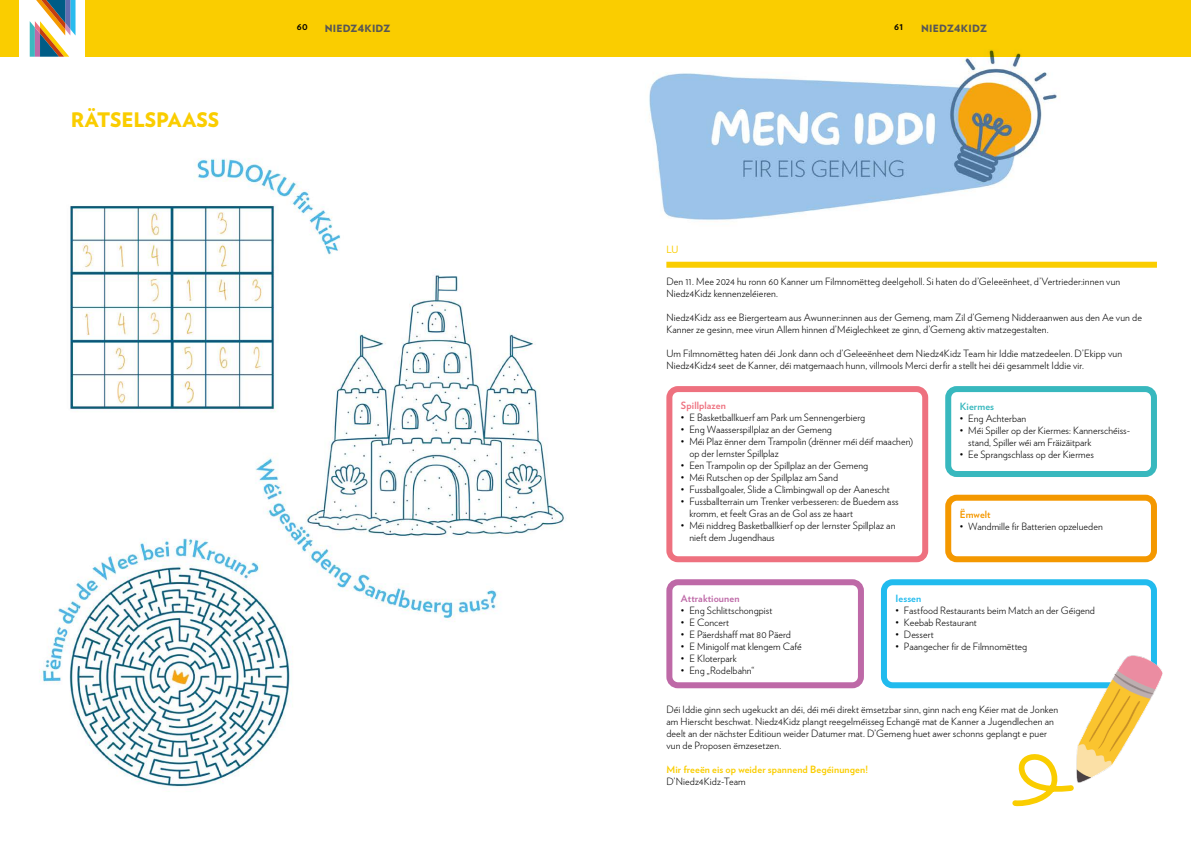
<style>
.page{position:relative;width:1191px;height:842px;background:#fff}
.page>*{position:absolute;margin:0;border:0;box-sizing:border-box;transform-origin:0 0}
.t1{font:900 20px "Verlag";letter-spacing:-.005em;color:#facd00}
.t2{font:300 10px/12px "Verlag";letter-spacing:.01em;color:#000}
.t3{font:700 10px "Verlag";letter-spacing:.015em;color:#facd00}
.t4{font:900 10px "Verlag";letter-spacing:.02em;color:#575756}
.t5{font:700 10px "Verlag";letter-spacing:.01em;color:#be69a7}
.t6{font:700 10px "Verlag";letter-spacing:.01em;color:#ee717f}
.t7{font:700 10px "Verlag";letter-spacing:.01em;color:#38b8be}
.t8{font:700 10px "Verlag";letter-spacing:.01em;color:#21bbee}
.t9{font:700 10px "Verlag";letter-spacing:.01em;color:#f49800}
.t10{font:700 10px "Verlag";color:#000}
.t11{font:10px "Verlag";color:#facd00}
</style>
<div class="page">
<div style="left:85px;top:0;width:1106px;height:57px;background:#facd00"></div>
<svg style="left:29px;top:0;width:46px;height:57px"></svg>
<div style="left:0;top:0;width:19px;height:57px;background:#facd00"></div>
<div style="left:881px;top:579px;width:276px;height:109px;border:6px solid #21bbee;border-radius:9px"></div>
<img style="left:1035px;top:650px;width:128px;height:133px">
<img style="left:649px;top:49px;width:411px;height:171px">
<div style="left:666px;top:262px;width:491px;height:6px;background:#facd00"></div>
<div style="left:666px;top:386px;width:262px;height:176px;border:6px solid #ee717f;border-radius:9px"></div>
<div style="left:945px;top:386px;width:212px;height:91px;border:6px solid #38b8be;border-radius:9px"></div>
<div style="left:666px;top:579px;width:198px;height:109px;border:6px solid #be69a7;border-radius:9px"></div>
<div style="left:945px;top:495px;width:212px;height:67px;border:6px solid #f49800;border-radius:9px"></div>
<svg style="left:1012px;top:746px;width:64px;height:61px"></svg>
<img style="left:70px;top:158px;width:271px;height:254px">
<img style="left:254px;top:264px;width:311px;height:358px">
<img style="left:39px;top:522px;width:271px;height:266px">
<h1 class="t1" style="left:71px;top:103px;width:150px">RÄTSELSPAASS</h1>
<p class="t10" style="left:297px;top:18px;width:12px">60</p>
<p class="t4" style="left:325px;top:20px;width:67px">NIEDZ4KIDZ</p>
<p class="t10" style="left:894px;top:18px;width:10px">61</p>
<p class="t4" style="left:921px;top:20px;width:67px">NIEDZ4KIDZ</p>
<p class="t11" style="left:666px;top:242px;width:13px">LU</p>
<p class="t2" style="left:666px;top:275px;width:455px">Den 11. Mee 2024 hu ronn 60 Kanner um Filmnomëtteg deelgeholl. Si haten do d’Geleeënheet, d’Vertrieder:innen vun<br>Niedz4Kidz kennenzeléieren.</p>
<p class="t2" style="left:666px;top:311px;width:477px">Niedz4Kidz ass ee Biergerteam aus Awunner:innen aus der Gemeng, mam Zil d’Gemeng Nidderaanwen aus den Ae vun de<br>Kanner ze gesinn, mee virun Allem hinnen d’Méiglechkeet ze ginn, d’Gemeng aktiv matzegestalten.</p>
<p class="t2" style="left:666px;top:347px;width:457px">Um Filmnomëtteg haten déi Jonk dann och d’Geleeënheet dem Niedz4Kidz Team hir Iddie matzedeelen. D’Ekipp vun<br>Niedz4Kidz4 seet de Kanner, déi matgemaach hunn, villmools Merci derfir a stellt hei déi gesammelt Iddie vir.</p>
<p class="t6" style="left:681px;top:397px;width:47px">Spillplazen</p>
<p class="t2" style="left:681px;top:410px;width:186px">• E Basketballkuerf am Park um Sennengerbierg</p>
<p class="t2" style="left:681px;top:422px;width:152px">• Eng Waasserspillplaz an der Gemeng</p>
<p class="t2" style="left:689px;top:434px;width:225px;text-indent:-8px">• Méi Plaz ënner dem Trampolin (drënner méi déif maachen) op der Iernster Spillplaz</p>
<p class="t2" style="left:681px;top:458px;width:189px">• Een Trampolin op der Spillplaz an der Gemeng</p>
<p class="t2" style="left:681px;top:470px;width:159px">• Méi Rutschen op der Spillplaz am Sand</p>
<p class="t2" style="left:681px;top:482px;width:210px">• Fussballgoaler, Slide a Climbingwall op der Aanescht</p>
<p class="t2" style="left:689px;top:494px;width:211px;text-indent:-8px">• Fussballterrain um Trenker verbesseren: de Buedem ass kromm, et feelt Gras an de Gol ass ze haart</p>
<p class="t2" style="left:689px;top:518px;width:207px;text-indent:-8px">• Méi niddreg Basketballkierf op der Iernster Spillplaz an nieft dem Jugendhaus</p>
<p class="t7" style="left:959px;top:398px;width:36px">Kiermes</p>
<p class="t2" style="left:959px;top:411px;width:68px">• Eng Achterban</p>
<p class="t2" style="left:968px;top:423px;width:162px;text-indent:-8px">• Méi Spiller op der Kiermes: Kannerschéiss&shy;stand, Spiller wéi am Fräizäitpark</p>
<p class="t2" style="left:959px;top:447px;width:136px">• Ee Sprangschlass op der Kiermes</p>
<p class="t9" style="left:959px;top:507px;width:32px">Ëmwelt</p>
<p class="t2" style="left:959px;top:520px;width:145px">• Wandmille fir Batterien opzelueden</p>
<p class="t5" style="left:681px;top:590px;width:60px">Attraktiounen</p>
<p class="t2" style="left:681px;top:604px;width:93px">• Eng Schlittschongpist</p>
<p class="t2" style="left:681px;top:616px;width:50px">• E Concert</p>
<p class="t2" style="left:681px;top:628px;width:111px">• E Päerdshaff mat 80 Päerd</p>
<p class="t2" style="left:681px;top:640px;width:122px">• E Minigolf mat klengem Café</p>
<p class="t2" style="left:681px;top:652px;width:57px">• E Kloterpark</p>
<p class="t2" style="left:681px;top:664px;width:75px">• Eng „Rodelbahn“</p>
<p class="t8" style="left:895px;top:590px;width:27px">Iessen</p>
<p class="t2" style="left:895px;top:604px;width:201px">• Fastfood Restaurants beim Match an der Géigend</p>
<p class="t2" style="left:895px;top:616px;width:83px">• Keebab Restaurant</p>
<p class="t2" style="left:895px;top:628px;width:40px">• Dessert</p>
<p class="t2" style="left:895px;top:640px;width:133px">• Paangecher fir de Filmnomëtteg</p>
<p class="t2" style="left:666px;top:703px;width:393px">Déi Iddie ginn sech ugekuckt an déi, déi méi direkt ëmsetzbar sinn, ginn nach eng Kéier mat de Jonken am Hierscht beschwat. Niedz4Kidz plangt reegelméisseg Echangë mat de Kanner a Jugendlechen an deelt an der nächster Editioun weider Datumer mat. D’Gemeng huet awer schonns geplangt e puer vun de Proposen ëmzesetzen.</p>
<p class="t3" style="left:666px;top:762px;width:203px">Mir freeën eis op weider spannend Begéinungen!</p>
<p class="t2" style="left:666px;top:775px;width:81px">D’Niedz4Kidz-Team</p>
</div>
